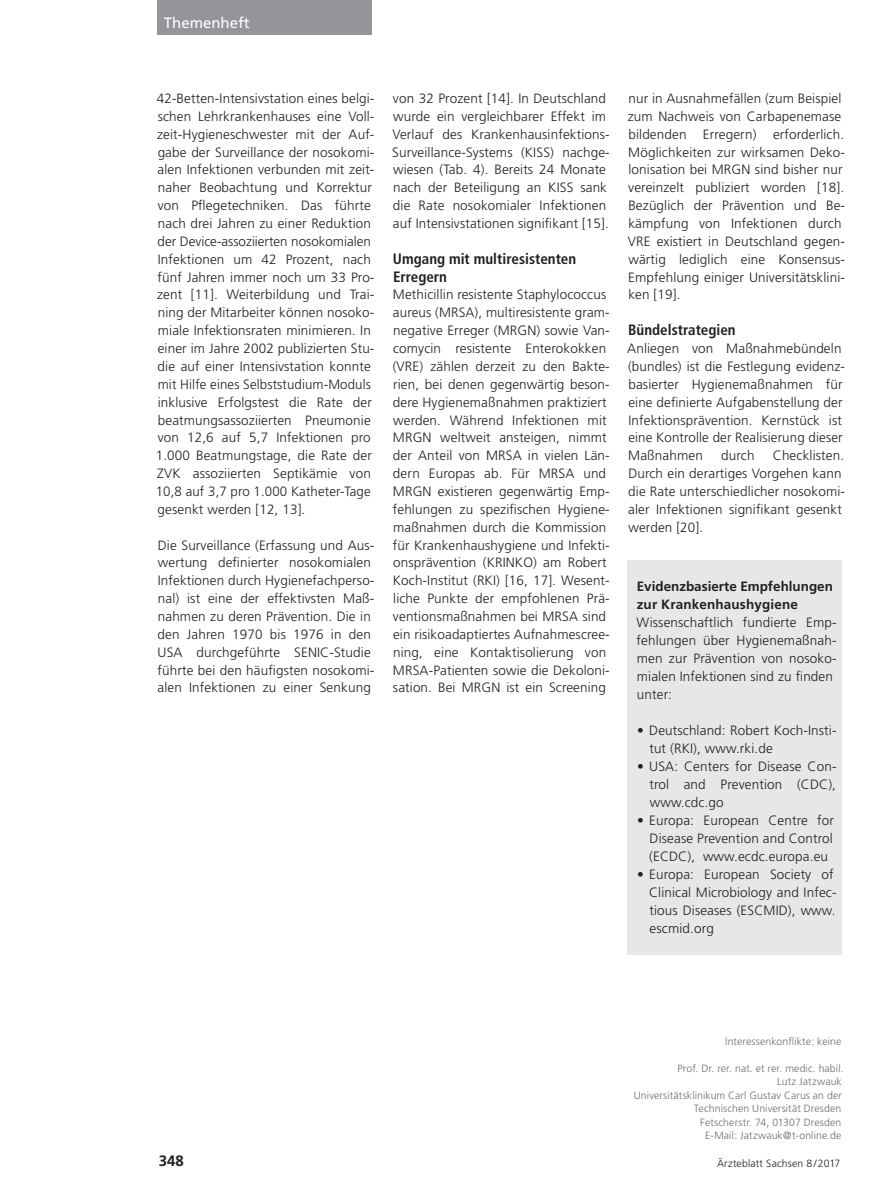
<style>
.page{position:relative;width:893px;height:1191px;background:#fff}
.page>*{position:absolute;margin:0;border:0;box-sizing:border-box;transform-origin:0 0}
.t1{font:700 condensed 15px/17.9px "Frutiger";color:#231f20}
.t2{font:15px "Frutiger";color:#fff}
.t3{font:700 15px "Frutiger";color:#231f20}
.t4{font:300 13.5px/17.9px "Frutiger";letter-spacing:.01em;color:#231f20}
.t5{font:700 13.5px/18px "Frutiger";color:#231f20}
.t6{font:300 10.5px/13.5px "Frutiger";letter-spacing:.01em;color:#6c6d70;text-align:right}
.t7{font:300 10.5px "Frutiger";letter-spacing:.01em;color:#231f20}
</style>
<div class="page">
<div style="left:157px;top:0;width:214px;height:34px;background:#939598"></div>
<div style="left:628px;top:560px;width:214px;height:394px;background:#e6e7e9"></div>
<p class="t2" style="left:164px;top:14px;width:87px">Themenheft</p>
<p class="t4" style="left:156px;top:89px;width:220px">42-Betten-Intensivstation eines belgi&shy;schen Lehrkrankenhauses eine Voll&shy;zeit-Hygieneschwester mit der Auf&shy;gabe der Surveillance der nosokomi&shy;alen Infektionen verbunden mit zeit&shy;naher Beobachtung und Korrektur von Pflegetechniken. Das führte nach drei Jahren zu einer Reduktion der Device-assoziierten nosokomialen Infektionen um 42 Prozent, nach fünf Jahren immer noch um 33 Pro&shy;zent [11]. Weiterbildung und Trai&shy;ning der Mitarbeiter können nosoko&shy;miale Infektionsraten minimieren. In einer im Jahre 2002 publizierten Stu&shy;die auf einer Intensivstation konnte mit Hilfe eines Selbststudium-Moduls inklusive Erfolgstest die Rate der beatmungsassoziierten Pneumonie von 12,6 auf 5,7 Infektionen pro 1.000 Beatmungstage, die Rate der ZVK assoziierten Septikämie von 10,8 auf 3,7 pro 1.000 Katheter-Tage gesenkt werden [12, 13].</p>
<p class="t4" style="left:158px;top:536px;width:218px">Die Surveillance (Erfassung und Aus&shy;wertung definierter nosokomialen Infektionen durch Hygienefachperso&shy;nal) ist eine der effektivsten Maß&shy;nahmen zu deren Prävention. Die in den Jahren 1970 bis 1976 in den USA durchgeführte SENIC-Studie führte bei den häufigsten nosokomi&shy;alen Infektionen zu einer Senkung</p>
<p class="t4" style="left:392px;top:89px;width:219px">von 32 Prozent [14]. In Deutschland wurde ein vergleichbarer Effekt im Verlauf des Krankenhausinfektions-Surveillance-Systems (KISS) nachge&shy;wiesen (Tab. 4). Bereits 24 Monate nach der Beteiligung an KISS sank die Rate nosokomialer Infektionen auf Intensivstationen signifikant [15].</p>
<p class="t1" style="left:393px;top:250px;width:185px">Umgang mit multiresistenten<br>Erregern</p>
<p class="t4" style="left:393px;top:286px;width:219px">Methicillin resistente Staphylococcus aureus (MRSA), multiresistente gram&shy;negative Erreger (MRGN) sowie Van&shy;comycin resistente Enterokokken (VRE) zählen derzeit zu den Bakte&shy;rien, bei denen gegenwärtig beson&shy;dere Hygienemaßnahmen praktiziert werden. Während Infektionen mit MRGN weltweit ansteigen, nimmt der Anteil von MRSA in vielen Län&shy;dern Europas ab. Für MRSA und MRGN existieren gegenwärtig Emp&shy;fehlungen zu spezifischen Hygiene&shy;maßnahmen durch die Kommission für Krankenhaushygiene und Infekti&shy;onsprävention (KRINKO) am Robert Koch-Institut (RKI) [16, 17]. Wesent&shy;liche Punkte der empfohlenen Prä&shy;ventionsmaßnahmen bei MRSA sind ein risikoadaptiertes Aufnahmescree&shy;ning, eine Kontaktisolierung von MRSA-Patienten sowie die Dekoloni&shy;sation. Bei MRGN ist ein Screening</p>
<p class="t4" style="left:628px;top:89px;width:219px">nur in Ausnahmefällen (zum Beispiel zum Nachweis von Carbapenemase bildenden Erregern) erforderlich.<br>Möglichkeiten zur wirksamen Deko&shy;lonisation bei MRGN sind bisher nur vereinzelt publiziert worden [18].<br>Bezüglich der Prävention und Be-- kämpfung von Infektionen durch VRE existiert in Deutschland gegen&shy;wärtig lediglich eine Konsensus-Empfehlung einiger Universitätsklini&shy;ken [19].</p>
<p class="t1" style="left:628px;top:321px;width:109px">Bündelstrategien</p>
<p class="t4" style="left:627px;top:339px;width:219px">Anliegen von Maßnahmebündeln (bundles) ist die Festlegung evidenz&shy;basierter Hygienemaßnahmen für eine definierte Aufgabenstellung der Infektionsprävention. Kernstück ist eine Kontrolle der Realisierung dieser Maßnahmen</p>
<p class="t4" style="left:628px;top:446px;width:218px;text-indent:145px">Checklisten.<br>Durch ein derartiges Vorgehen kann die Rate unterschiedlicher nosokomi&shy;aler Infektionen signifikant gesenkt werden [20].</p>
<p class="t4" style="left:721px;top:446px;width:35px">durch</p>
<p class="t5" style="left:637px;top:577px;width:198px">Evidenzbasierte Empfehlungen zur Krankenhaushygiene</p>
<p class="t4" style="left:637px;top:613px;width:201px">Wissenschaftlich fundierte Emp&shy;fehlungen über Hygienemaßnah&shy;men zur Prävention von nosoko&shy;mialen Infektionen sind zu finden unter:</p>
<p class="t4" style="left:649px;top:721px;width:189px;text-indent:-12px">• Deutschland: Robert Koch-Insti&shy;tut (RKI), www.rki.de</p>
<p class="t4" style="left:649px;top:757px;width:189px;text-align:justify;text-indent:-12px">• USA: Centers for Disease Con&shy;trol and Prevention (CDC), www.cdc.go</p>
<p class="t4" style="left:649px;top:811px;width:186px;text-align:justify;text-indent:-12px">• Europa: European Centre for Disease Prevention and Control (ECDC), www.ecdc.europa.eu</p>
<p class="t4" style="left:649px;top:865px;width:189px;text-indent:-12px">• Europa: European Society of<br>Clinical Microbiology and Infec&shy;tious Diseases (ESCMID), www. escmid.org</p>
<p class="t6" style="left:725px;top:1034px;width:118px">Interessenkonflikte: keine</p>
<p class="t6" style="left:634px;top:1061px;width:211px">Prof. Dr. rer. nat. et rer. medic. habil.<br>Lutz Jatzwauk<br>Universitätsklinikum Carl Gustav Carus an der Technischen Universität Dresden<br>Fetscherstr. 74, 01307 Dresden<br>E-Mail: Jatzwauk@t-online.de</p>
<p class="t3" style="left:159px;top:1151px;width:27px">348</p>
<p class="t7" style="left:717px;top:1157px;width:125px">Ärzteblatt Sachsen 8/2017</p>
</div>
